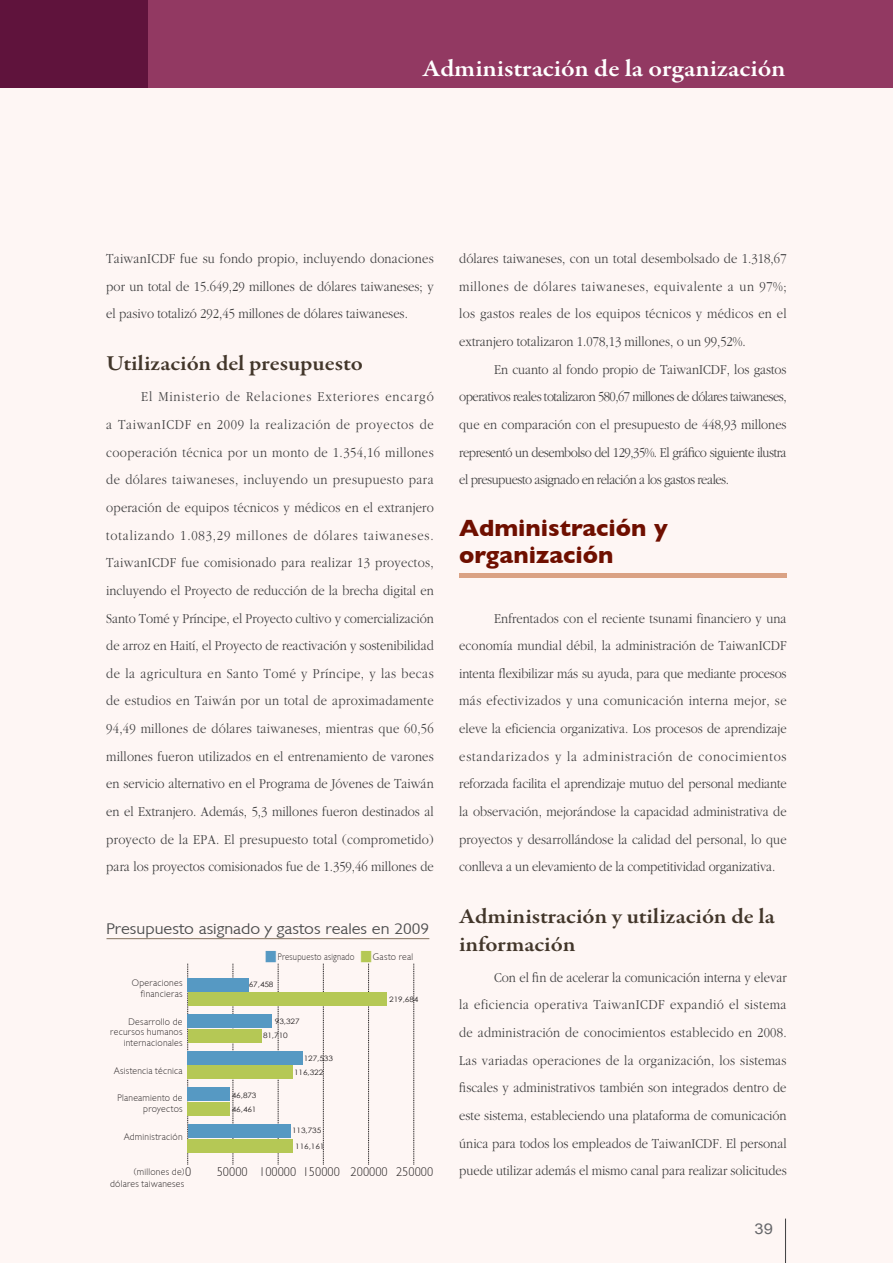
<style>
.page{position:relative;width:893px;height:1263px;background:#fef6f4}
.page>*{position:absolute;margin:0;border:0;box-sizing:border-box;transform-origin:0 0}
.t1{font:600 24.3px "Garamond Premr Pro";color:#fff;scale:1.11 1}
.t2{font:700 24px/27px "Gill Sans";color:#6f0f00}
.t3{font:600 21.6px/27.6px "Garamond Premr Pro";color:#42362a;scale:1.11 1}
.t4{font:300 14.85px "Chantilly";color:#4b4c4d;scale:1.11 1}
.t5{font:14.85px "Arial";color:#67686b;scale:1.11 1}
.t6{font:300 14.1px/27.6px "Aplgaram";color:#3e3e3f;text-align:justify;scale:1.11 1}
.t7{font:200 12px "Chantilly";color:#231f20}
.t8{font:200 9px/10.5px "Chantilly";letter-spacing:.03em;color:#231f20;text-align:right}
.t9{font:200 9px "Chantilly";letter-spacing:.03em;color:#231f20;scale:.9 1}
.t10{font:7.35px/14.4px "Century Gothic";letter-spacing:-.01em;color:#231f20;scale:1.11 1}
.s1{font-family:"DF Li Hei Std W3 B5 pc H";font-weight:400;font-size:15px;color:#5699c3}
.s2{font-family:"DF Li Hei Std W3 B5 pc H";font-weight:400;font-size:15px;color:#b5c855}
</style>
<div class="page">
<div style="left:0;top:0;width:893px;height:88px;background:#923962"></div>
<div style="left:0;top:0;width:148px;height:88px;background:#5f133c"></div>
<hr style="left:785px;top:1218px;width:1px;height:45px;background:#454647">
<hr style="left:459px;top:573px;width:328px;height:4px;background:#daa284">
<hr style="left:107px;top:938px;width:322px;height:1px;background:#8a7966">
<svg style="left:233px;top:964px;width:1px;height:200px"></svg>
<svg style="left:278px;top:964px;width:1px;height:200px"></svg>
<svg style="left:323px;top:964px;width:1px;height:200px"></svg>
<svg style="left:368px;top:964px;width:1px;height:200px"></svg>
<svg style="left:413px;top:964px;width:1px;height:200px"></svg>
<svg style="left:187px;top:964px;width:1px;height:200px"></svg>
<div style="left:188px;top:1139px;width:105px;height:13px;background:#b5c855"></div>
<div style="left:188px;top:1102px;width:42px;height:14px;background:#b5c855"></div>
<div style="left:188px;top:1066px;width:105px;height:13px;background:#b5c855"></div>
<div style="left:188px;top:1029px;width:74px;height:13px;background:#b5c855"></div>
<div style="left:188px;top:993px;width:198px;height:13px;background:#b5c855"></div>
<div style="left:188px;top:1124px;width:103px;height:14px;background:#5699c3"></div>
<div style="left:188px;top:1088px;width:42px;height:13px;background:#5699c3"></div>
<div style="left:188px;top:1051px;width:115px;height:13px;background:#5699c3"></div>
<div style="left:188px;top:1014px;width:84px;height:14px;background:#5699c3"></div>
<div style="left:188px;top:978px;width:61px;height:13px;background:#5699c3"></div>
<h1 class="t1" style="left:423px;top:59px;width:329px">Administración de la organización</h1>
<p class="t6" style="left:106px;top:246px;width:296px">TaiwanICDF fue su fondo propio, incluyendo donaciones por un total de 15.649,29 millones de dólares taiwaneses; y el pasivo totalizó 292,45 millones de dólares taiwaneses.</p>
<h3 class="t3" style="left:106px;top:352px;width:233px">Utilización del presupuesto</h3>
<p class="t6" style="left:106px;top:384px;width:297px;text-indent:35px">El Ministerio de Relaciones Exteriores encargó a TaiwanICDF en 2009 la realización de proyectos de cooperación técnica por un monto de 1.354,16 millones de dólares taiwaneses, incluyendo un presupuesto para operación de equipos técnicos y médicos en el extranjero totalizando 1.083,29 millones de dólares taiwaneses.<br>TaiwanICDF fue comisionado para realizar 13 proyectos, incluyendo el Proyecto de reducción de la brecha digital en Santo Tomé y Príncipe, el Proyecto cultivo y comercialización de arroz en Haití, el Proyecto de reactivación y sostenibilidad de la agricultura en Santo Tomé y Príncipe, y las becas de estudios en Taiwán por un total de aproximadamente 94,49 millones de dólares taiwaneses, mientras que 60,56 millones fueron utilizados en el entrenamiento de varones en servicio alternativo en el Programa de Jóvenes de Taiwán en el Extranjero. Además, 5,3 millones fueron destinados al proyecto de la EPA. El presupuesto total (comprometido) para los proyectos comisionados fue de 1.359,46 millones de</p>
<p class="t4" style="left:107px;top:920px;width:292px">Presupuesto asignado y gastos reales en 2009</p>
<p class="t9" style="left:264px;top:951px;width:167px"><span class="s1">■</span>Presupuesto asignado <span class="s2">■</span>Gasto real</p>
<p class="t8" style="left:132px;top:978px;width:52px">Operaciones financieras</p>
<p class="t8" style="left:110px;top:1016px;width:74px">Desarrollo de recursos humanos internacionales</p>
<p class="t8" style="left:114px;top:1065px;width:70px">Asistencia técnica</p>
<p class="t8" style="left:118px;top:1093px;width:67px">Planeamiento de proyectos</p>
<p class="t8" style="left:124px;top:1131px;width:60px">Administración</p>
<p class="t10" style="left:249px;top:977px;width:24px">67,458</p>
<p class="t10" style="left:275px;top:1014px;width:24px">93,327</p>
<p class="t10" style="left:294px;top:1051px;width:37px;text-indent:10px">127,533<br>116,322</p>
<p class="t10" style="left:263px;top:1028px;width:24px">81,710</p>
<p class="t10" style="left:232px;top:1087px;width:24px">46,873<br>46,461</p>
<p class="t10" style="left:292px;top:1122px;width:31px;line-height:15.5px;text-align:center">113,735<br>116,161</p>
<p class="t10" style="left:389px;top:992px;width:28px">219,684</p>
<p class="t6" style="left:459px;top:246px;width:296px">dólares taiwaneses, con un total desembolsado de 1.318,67 millones de dólares taiwaneses, equivalente a un 97%; los gastos reales de los equipos técnicos y médicos en el extranjero totalizaron 1.078,13 millones, o un 99,52%.</p>
<p class="t6" style="left:459px;top:357px;width:296px;text-indent:35px">En cuanto al fondo propio de TaiwanICDF, los gastos operativos reales totalizaron 580,67 millones de dólares taiwaneses, que en comparación con el presupuesto de 448,93 millones representó un desembolso del 129,35%. El gráfico siguiente ilustra el presupuesto asignado en relación a los gastos reales.</p>
<h2 class="t2" style="left:459px;top:514px;width:210px">Administración y organización</h2>
<p class="t6" style="left:459px;top:605px;width:296px;text-indent:35px">Enfrentados con el reciente tsunami financiero y una economía mundial débil, la administración de TaiwanICDF intenta flexibilizar más su ayuda, para que mediante procesos más efectivizados y una comunicación interna mejor, se eleve la eficiencia organizativa. Los procesos de aprendizaje estandarizados y la administración de conocimientos reforzada facilita el aprendizaje mutuo del personal mediante la observación, mejorándose la capacidad administrativa de proyectos y desarrollándose la calidad del personal, lo que conlleva a un elevamiento de la competitividad organizativa.</p>
<h3 class="t3" style="left:459px;top:904px;width:286px">Administración y utilización de la información</h3>
<p class="t6" style="left:459px;top:965px;width:296px;text-indent:35px">Con el fin de acelerar la comunicación interna y elevar la eficiencia operativa TaiwanICDF expandió el sistema de administración de conocimientos establecido en 2008.<br>Las variadas operaciones de la organización, los sistemas fiscales y administrativos también son integrados dentro de este sistema, estableciendo una plataforma de comunicación única para todos los empleados de TaiwanICDF. El personal</p>
<p class="t7" style="left:185px;top:1164px;width:8px">0</p>
<p class="t7" style="left:217px;top:1164px;width:218px">50000 100000 150000 200000 250000</p>
<p class="t6" style="left:459px;top:1158px;width:297px">puede utilizar además el mismo canal para realizar solicitudes</p>
<p class="t8" style="left:110px;top:1166px;width:76px;line-height:12.1px">(millones de) dólares taiwaneses</p>
<p class="t5" style="left:754px;top:1220px;width:18px">39</p>
</div>
